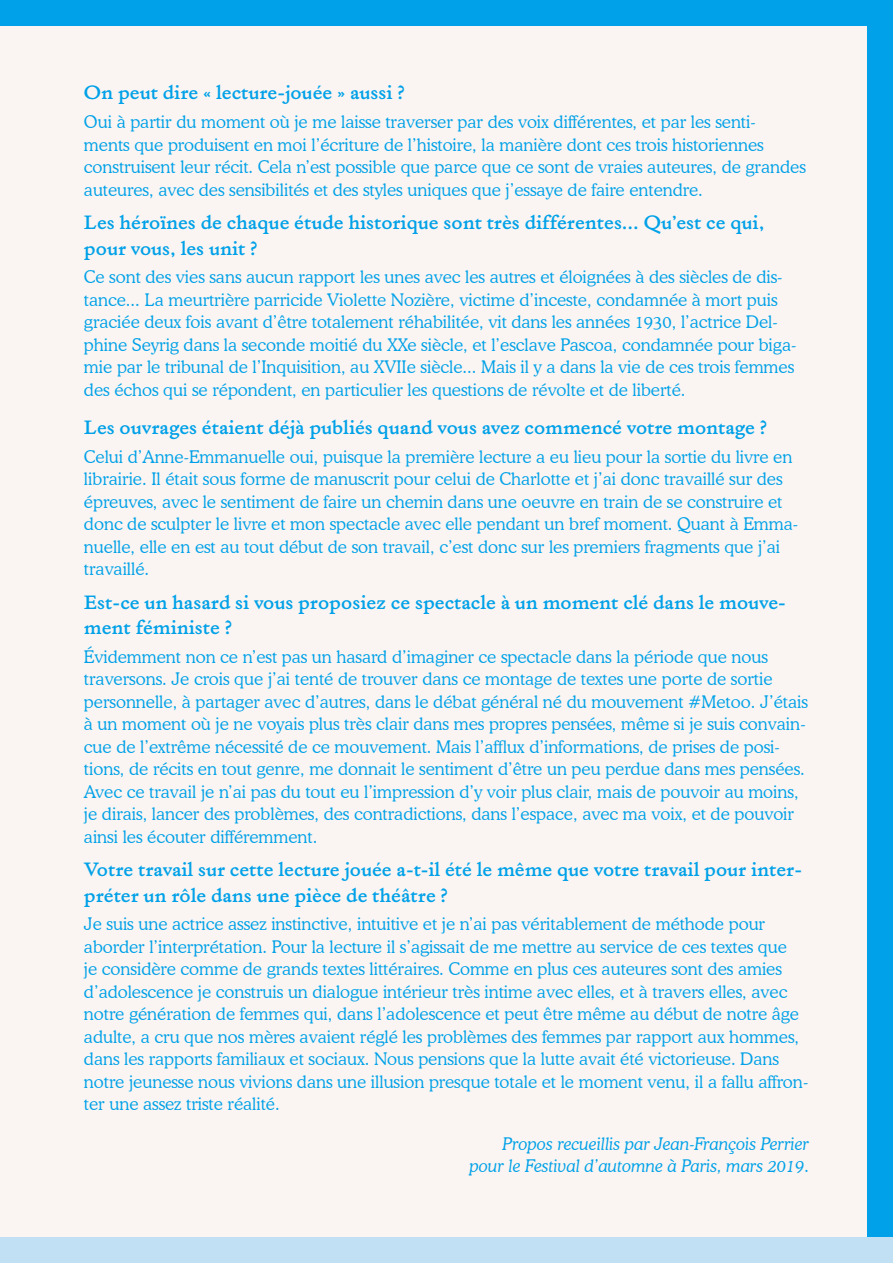
<style>
.page{position:relative;width:893px;height:1263px;background:#faf5f2}
.page>*{position:absolute;margin:0;border:0;box-sizing:border-box;transform-origin:0 0}
.Texte{font:300 17.25px/22.5px "Cooper BT";color:#00a1e8}
.Dominicale{font:17.25px/25.2px "Dominicale Alpha";color:#00a1e8}
.Copper_LT_ital{font:italic 300 17.25px "Cooper BT";color:#00a1e8}
</style>
<div class="page">
<div style="left:867px;top:0;width:26px;height:1263px;background:#00a1e8"></div>
<div style="left:0;top:1237px;width:893px;height:26px;background:#c1e0f4"></div>
<div style="left:0;top:0;width:893px;height:26px;background:#00a1e8"></div>
<p class="Dominicale" style="left:84px;top:81px;width:322px">On peut dire « lecture-jouée » aussi ?</p>
<p class="Texte" style="left:84px;top:111px;width:723px">Oui à partir du moment où je me laisse traverser par des voix différentes, et par les senti-<br>ments que produisent en moi l’écriture de l’histoire, la manière dont ces trois historiennes construisent leur récit. Cela n’est possible que parce que ce sont de vraies auteures, de grandes auteures, avec des sensibilités et des styles uniques que j’essaye de faire entendre.</p>
<p class="Dominicale" style="left:84px;top:211px;width:682px">Les héroïnes de chaque étude historique sont très différentes... Qu’est ce qui, pour vous, les unit ?</p>
<p class="Texte" style="left:84px;top:266px;width:714px">Ce sont des vies sans aucun rapport les unes avec les autres et éloignées à des siècles de dis&shy;tance... La meurtrière parricide Violette Nozière, victime d’inceste, condamnée à mort puis graciée deux fois avant d’être totalement réhabilitée, vit dans les années 1930, l’actrice Del&shy;phine Seyrig dans la seconde moitié du XXe siècle, et l’esclave Pascoa, condamnée pour biga&shy;mie par le tribunal de l’Inquisition, au XVIIe siècle... Mais il y a dans la vie de ces trois femmes des échos qui se répondent, en particulier les questions de révolte et de liberté.</p>
<p class="Dominicale" style="left:84px;top:415px;width:684px">Les ouvrages étaient déjà publiés quand vous avez commencé votre montage ?</p>
<p class="Texte" style="left:84px;top:445px;width:715px">Celui d’Anne-Emmanuelle oui, puisque la première lecture a eu lieu pour la sortie du livre en librairie. Il était sous forme de manuscrit pour celui de Charlotte et j’ai donc travaillé sur des épreuves, avec le sentiment de faire un chemin dans une oeuvre en train de se construire et donc de sculpter le livre et mon spectacle avec elle pendant un bref moment. Quant à Emma&shy;nuelle, elle en est au tout début de son travail, c’est donc sur les premiers fragments que j’ai travaillé.</p>
<p class="Dominicale" style="left:84px;top:590px;width:703px">Est-ce un hasard si vous proposiez ce spectacle à un moment clé dans le mouve&shy;ment féministe ?</p>
<p class="Texte" style="left:84px;top:645px;width:725px">Évidemment non ce n’est pas un hasard d’imaginer ce spectacle dans la période que nous traversons. Je crois que j’ai tenté de trouver dans ce montage de textes une porte de sortie personnelle, à partager avec d’autres, dans le débat général né du mouvement #Metoo. J’étais à un moment où je ne voyais plus très clair dans mes propres pensées, même si je suis convain&shy;cue de l’extrême nécessité de ce mouvement. Mais l’afflux d’informations, de prises de posi&shy;tions, de récits en tout genre, me donnait le sentiment d’être un peu perdue dans mes pensées.<br>Avec ce travail je n’ai pas du tout eu l’impression d’y voir plus clair, mais de pouvoir au moins, je dirais, lancer des problèmes, des contradictions, dans l’espace, avec ma voix, et de pouvoir ainsi les écouter différemment.</p>
<p class="Dominicale" style="left:84px;top:858px;width:720px">Votre travail sur cette lecture jouée a-t-il été le même que votre travail pour inter&shy;préter un rôle dans une pièce de théâtre ?</p>
<p class="Texte" style="left:84px;top:913px;width:726px">Je suis une actrice assez instinctive, intuitive et je n’ai pas véritablement de méthode pour aborder l’interprétation. Pour la lecture il s’agissait de me mettre au service de ces textes que<br>je considère comme de grands textes littéraires. Comme en plus ces auteures sont des amies d’adolescence je construis un dialogue intérieur très intime avec elles, et à travers elles, avec notre génération de femmes qui, dans l’adolescence et peut être même au début de notre âge adulte, a cru que nos mères avaient réglé les problèmes des femmes par rapport aux hommes, dans les rapports familiaux et sociaux. Nous pensions que la lutte avait été victorieuse. Dans notre jeunesse nous vivions dans une illusion presque totale et le moment venu, il a fallu affron&shy;ter une assez triste réalité.</p>
<p class="Copper_LT_ital" style="left:502px;top:1133px;width:308px">Propos recueillis par Jean-François Perrier</p>
<p class="Copper_LT_ital" style="left:469px;top:1156px;width:341px">pour le Festival d’automne à Paris, mars 2019.</p>
</div>
